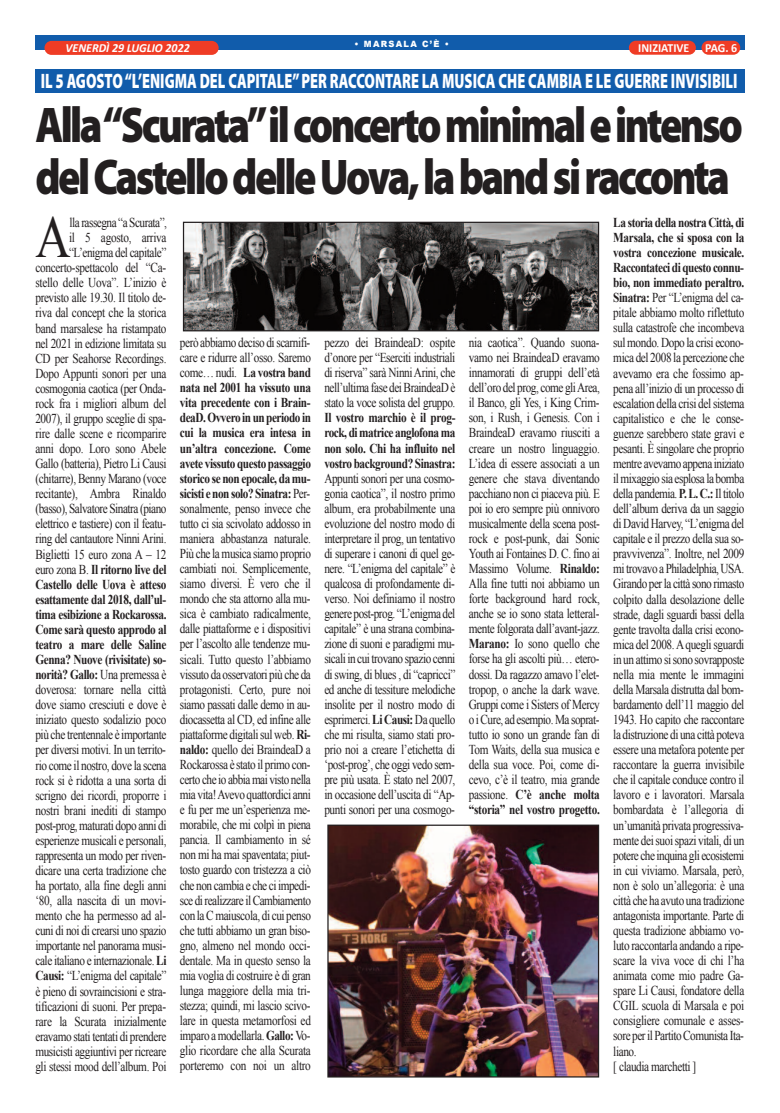
<style>
.page{position:relative;width:780px;height:1113px;background:#fff}
.page>*{position:absolute;margin:0;border:0;box-sizing:border-box;transform-origin:0 0}
.t1{font:59px "Times New Roman";color:#231f20;scale:.83 1}
.t2{font:900 50.38px/51.8px "Myriad Pro";letter-spacing:-.06em;color:#231f20;scale:.82 1}
.t3{font:900 20.88px "Myriad Pro";color:#fff;scale:.69 1}
.t4{font:13.62px/15px "Times New Roman";letter-spacing:-.035em;color:#231f20;text-align:justify;scale:.83 1}
.t5{font:700 13.62px/15px "Times New Roman";letter-spacing:-.035em;color:#231f20;text-align:justify;scale:.83 1}
.t6{font:italic 700 12.38px "Calibri";color:#fff;scale:.96 1}
.t7{font:700 12.38px "Calibri";color:#fff;scale:.96 1}
.t8{font:900 8.62px "Arial";letter-spacing:.15em;color:#fff;scale:.96 1}
.s1{font-weight:700}
</style>
<div class="page">
<div style="left:35px;top:35px;width:709px;height:14px;background:#115cab"></div>
<div style="left:701px;top:41px;width:39px;height:14px;background:#ef3c25;border-radius:7px"></div>
<div style="left:44px;top:41px;width:175px;height:14px;background:#ef3c25;border-radius:7px"></div>
<div style="left:629px;top:41px;width:66px;height:14px;background:#ef3c25;border-radius:7px"></div>
<div style="left:35px;top:69px;width:709px;height:24px;background:#115cab"></div>
<img style="left:185px;top:224px;width:412px;height:105px">
<div style="left:183px;top:222px;width:416px;height:109px;border:1px solid #231f20"></div>
<img style="left:329px;top:826px;width:268px;height:249px">
<div style="left:327px;top:824px;width:272px;height:253px;border:1px solid #231f20"></div>
<p class="t8" style="left:354px;top:37px;width:100px">• MARSALA C’È •</p>
<h3 class="t3" style="left:41px;top:73px;width:1011px">IL 5 AGOSTO“L’ENIGMA DEL CAPITALE”PER RACCONTARE LA MUSICA CHE CAMBIA E LE GUERRE INVISIBILI</h3>
<p class="t6" style="left:66px;top:42px;width:131px">VENERDÌ 29 LUGLIO 2022</p>
<p class="t7" style="left:638px;top:43px;width:55px">INIZIATIVE</p>
<p class="t7" style="left:705px;top:43px;width:35px">PAG. 6</p>
<h2 class="t2" style="left:35px;top:103px;width:864px">Alla“Scurata”ilconcertominimaleintenso delCastellodelleUova,labandsiracconta</h2>
<h1 class="t1" style="left:35px;top:205px;width:44px">A</h1>
<p class="t4" style="left:35px;top:215px;width:160px;text-align:right">lla rassegna “a Scurata”,<br>il 5 agosto, arriva “L’enigma del capitale” concerto-spettacolo del “Ca&shy;stello delle Uova”. L’inizio è previsto alle 19.30. Il titolo de&shy;riva dal concept che la storica band marsalese ha ristampato nel 2021 in edizione limitata su<br>CD per Seahorse Recordings.<br>Dopo Appunti sonori per una cosmogonia caotica (per Onda&shy;rock fra i migliori album del<br>2007), il gruppo sceglie di spa&shy;rire dalle scene e ricomparire anni dopo. Loro sono Abele<br>Gallo (batteria), Pietro Li Causi (chitarre), Benny Marano (voce recitante), Ambra Rinaldo (basso), Salvatore Sinatra (piano elettrico e tastiere) con il featu&shy;ring del cantautore Ninni Arini.<br>Biglietti 15 euro zona A – 12 euro zona B. <span class="s1">Il ritorno live del<br>Castello delle Uova è atteso esattamente dal 2018, dall’ul&shy;tima esibizione a Rockarossa.<br>Come sarà questo approdo al teatro a mare delle Saline<br>Genna? Nuove (rivisitate) so&shy;norità? Gallo:</span> Una premessa è doverosa: tornare nella città dove siamo cresciuti e dove è iniziato questo sodalizio poco più che trentennale è importante per diversi motivi. In un territo&shy;rio come il nostro, dove la scena rock si è ridotta a una sorta di scrigno dei ricordi, proporre i nostri brani inediti di stampo post-prog, maturati dopo anni di esperienze musicali e personali, rappresenta un modo per riven&shy;dicare una certa tradizione che ha portato, alla fine degli anni ‘80, alla nascita di un movi&shy;mento che ha permesso ad al&shy;cuni di noi di crearsi uno spazio importante nel panorama musi&shy;cale italiano e internazionale. <span class="s1">Li<br>Causi:</span> “L’enigma del capitale” è pieno di sovraincisioni e stra&shy;tificazioni di suoni. Per prepa&shy;rare la Scurata inizialmente eravamo stati tentati di prendere musicisti aggiuntivi per ricreare gli stessi mood dell’album. Poi</p>
<p class="t4" style="left:180px;top:335px;width:159px">però abbiamo deciso di scarnifi&shy;care e ridurre all’osso. Saremo come… nudi. <span class="s1">La vostra band nata nel 2001 ha vissuto una vita precedente con i Brain&shy;deaD. Ovvero in un periodo in cui la musica era intesa in un’altra concezione. Come avete vissuto questo passaggio storico se non epocale, da mu&shy;sicisti e non solo? Sinatra:</span> Per&shy;sonalmente, penso invece che tutto ci sia scivolato addosso in maniera abbastanza naturale.<br>Più che la musica siamo proprio cambiati noi. Semplicemente, siamo diversi. È vero che il mondo che sta attorno alla mu&shy;sica è cambiato radicalmente, dalle piattaforme e i dispositivi per l’ascolto alle tendenze mu&shy;sicali. Tutto questo l’abbiamo vissuto da osservatori più che da protagonisti. Certo, pure noi siamo passati dalle demo in au&shy;diocassetta al CD, ed infine alle piattaforme digitali sul web. <span class="s1">Ri&shy;naldo:</span> quello dei BraindeaD a Rockarossa è stato il primo con&shy;certo che io abbia mai visto nella mia vita!Avevo quattordici anni e fu per me un’esperienza me&shy;morabile, che mi colpì in piena pancia. Il cambiamento in sé non mi ha mai spaventata; piut&shy;tosto guardo con tristezza a ciò che non cambia e che ci impedi&shy;sce di realizzare il Cambiamento con la C maiuscola, di cui penso che tutti abbiamo un gran biso&shy;gno, almeno nel mondo occi&shy;dentale. Ma in questo senso la mia voglia di costruire è di gran lunga maggiore della mia tri&shy;stezza; quindi, mi lascio scivo&shy;lare in questa metamorfosi ed imparo a modellarla. <span class="s1">Gallo:</span> Vo&shy;glio ricordare che alla Scurata porteremo con noi un altro</p>
<p class="t4" style="left:324px;top:335px;width:159px">pezzo dei BraindeaD: ospite d’onore per “Eserciti industriali di riserva” sarà Ninni Arini, che nell’ultima fase dei BraindeaD è stato la voce solista del gruppo.</p>
<p class="t5" style="left:324px;top:410px;width:159px">Il vostro marchio è il prog&shy;rock, di matrice anglofona ma non solo. Chi ha influito nel vostro background? Sinastra:</p>
<p class="t4" style="left:324px;top:470px;width:159px">Appunti sonori per una cosmo&shy;gonia caotica”, il nostro primo album, era probabilmente una evoluzione del nostro modo di interpretare il prog, un tentativo di superare i canoni di quel ge&shy;nere. “L’enigma del capitale” è qualcosa di profondamente di&shy;verso. Noi definiamo il nostro genere post-prog. “L’enigma del capitale” è una strana combina&shy;zione di suoni e paradigmi mu&shy;sicali in cui trovano spazio cenni di swing, di blues , di “capricci” ed anche di tessiture melodiche insolite per il nostro modo di esprimerci. <span class="s1">Li Causi:</span> Da quello che mi risulta, siamo stati pro&shy;prio noi a creare l’etichetta di ‘post-prog’, che oggi vedo sem&shy;pre più usata. È stato nel 2007, in occasione dell’uscita di “Ap&shy;punti sonori per una cosmogo-</p>
<p class="t4" style="left:469px;top:335px;width:159px">nia caotica”. Quando suona&shy;vamo nei BraindeaD eravamo innamorati di gruppi dell’età dell’oro del prog, come gliArea, il Banco, gli Yes, i King Crim&shy;son, i Rush, i Genesis. Con i BraindeaD eravamo riusciti a creare un nostro linguaggio.<br>L’idea di essere associati a un genere che stava diventando pacchiano non ci piaceva più. E poi io ero sempre più onnivoro musicalmente della scena post&shy;rock e post-punk, dai Sonic Youth ai Fontaines D. C. fino ai Massimo Volume. <span class="s1">Rinaldo:<br></span>Alla fine tutti noi abbiamo un forte background hard rock, anche se io sono stata letteral&shy;mente folgorata dall’avant-jazz.<br><span class="s1">Marano:</span> Io sono quello che forse ha gli ascolti più… etero&shy;dossi. Da ragazzo amavo l’elet&shy;tropop, o anche la dark wave.<br>Gruppi come i Sisters of Mercy o i Cure, ad esempio. Ma soprat&shy;tutto io sono un grande fan di Tom Waits, della sua musica e della sua voce. Poi, come di&shy;cevo, c’è il teatro, mia grande passione. <span class="s1">C’è anche molta “storia” nel vostro progetto.</span></p>
<p class="t4" style="left:613px;top:215px;width:159px;text-align:left"><span class="s1">La storia della nostra Città, di<br>Marsala, che si sposa con la vostra concezione musicale.<br>Raccontateci di questo connu&shy;bio, non immediato peraltro.<br>Sinatra:</span> Per “L’enigma del ca&shy;pitale abbiamo molto riflettuto sulla catastrofe che incombeva sul mondo. Dopo la crisi econo&shy;mica del 2008 la percezione che avevamo era che fossimo ap&shy;pena all’inizio di un processo di escalation della crisi del sistema capitalistico e che le conse&shy;guenze sarebbero state gravi e pesanti. È singolare che proprio mentre avevamo appena iniziato il mixaggio sia esplosa la bomba della pandemia. <span class="s1">P. L. C.:</span> Il titolo dell’album deriva da un saggio di David Harvey, “L’enigma del capitale e il prezzo della sua so&shy;pravvivenza”. Inoltre, nel 2009 mi trovavo a Philadelphia, USA.<br>Girando per la città sono rimasto colpito dalla desolazione delle strade, dagli sguardi bassi della gente travolta dalla crisi econo&shy;mica del 2008. A quegli sguardi in un attimo si sono sovrapposte nella mia mente le immagini della Marsala distrutta dal bom&shy;bardamento dell’11 maggio del<br>1943. Ho capito che raccontare la distruzione di una città poteva essere una metafora potente per raccontare la guerra invisibile che il capitale conduce contro il lavoro e i lavoratori. Marsala bombardata è l’allegoria di un’umanità privata progressiva&shy;mente dei suoi spazi vitali, di un potere che inquina gli ecosistemi in cui viviamo. Marsala, però, non è solo un’allegoria: è una città che ha avuto una tradizione antagonista importante. Parte di questa tradizione abbiamo vo&shy;luto raccontarla andando a ripe&shy;scare la viva voce di chi l’ha animata come mio padre Ga&shy;spare Li Causi, fondatore della<br>CGIL scuola di Marsala e poi consigliere comunale e asses&shy;sore per il Partito Comunista Ita&shy;liano.<br>[ claudia marchetti ]</p>
</div>
